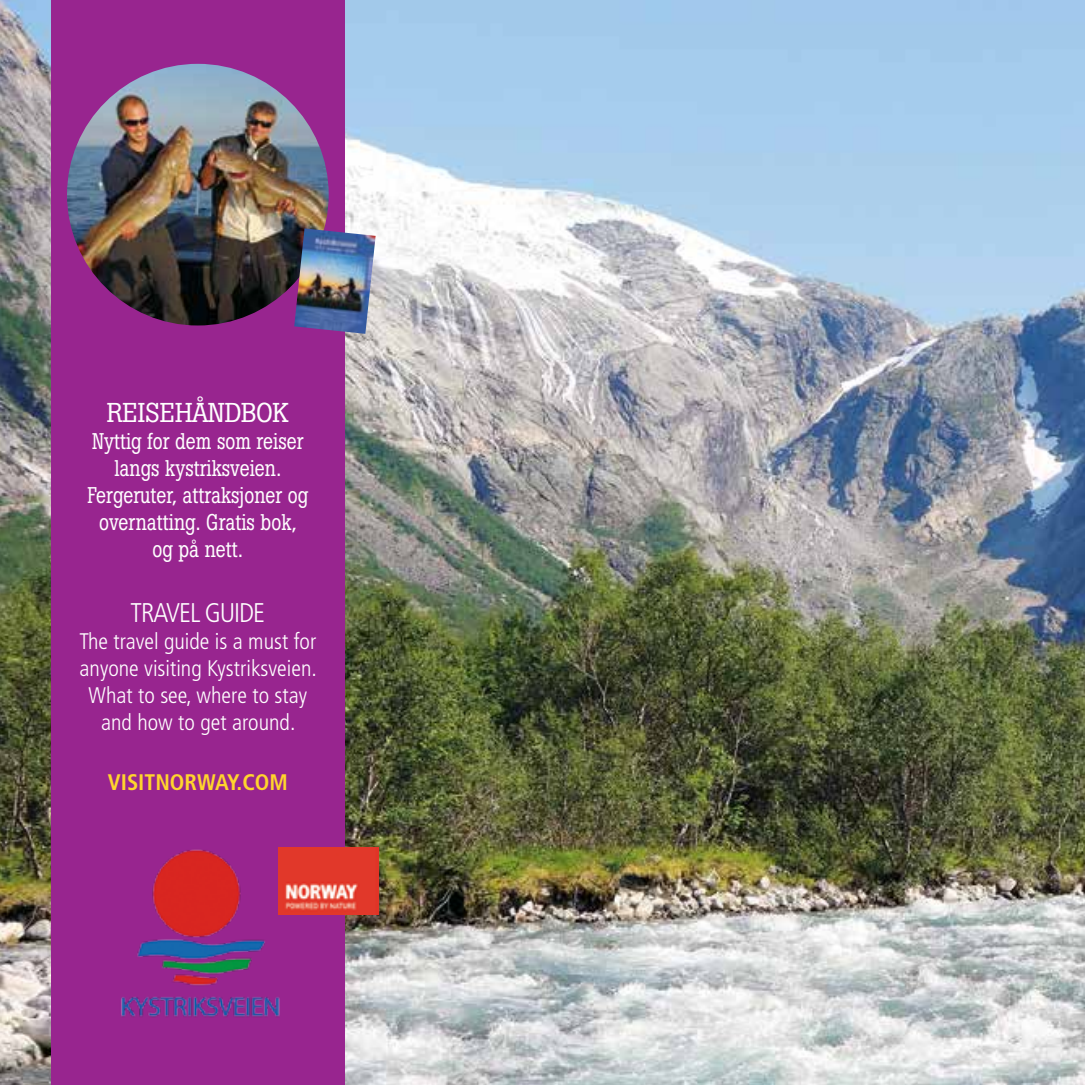
<style>
.page{position:relative;width:1085px;height:1085px;background:#fff}
.page>*{position:absolute;margin:0;border:0;box-sizing:border-box;transform-origin:0 0}
.t1{font:27px "Boton BQ";letter-spacing:-.02em;color:#fff}
.t2{font:300 condensed 27px "Frutiger";letter-spacing:-.04em;color:#fff}
.t3{font:22.5px/27px "Boton BQ";color:#fff;text-align:center;scale:.85 1}
.t4{font:300 condensed 22.5px/27px "Frutiger";color:#fff;text-align:center}
.t5{font:700 condensed 22.5px "Frutiger";color:#ffd52d}
</style>
<div class="page">
<img style="left:0;top:0;width:1084px;height:1084px">
<div style="left:51px;top:0;width:293px;height:1084px;background:#98258f"></div>
<img style="left:67px;top:64px;width:261px;height:261px;border-radius:131px">
<img style="left:121px;top:847px;width:183px;height:170px">
<img style="left:279px;top:847px;width:99px;height:67px">
<img style="left:294px;top:228px;width:81px;height:106px">
<p class="t1" style="left:107px;top:396px;width:183px">REISEHÅNDBOK</p>
<p class="t3" style="left:87px;top:428px;width:261px">Nyttig for dem som reiser langs kystriksveien.<br>Fergeruter, attraksjoner og overnatting. Gratis bok, og på nett.</p>
<p class="t2" style="left:131px;top:597px;width:136px">TRAVEL GUIDE</p>
<p class="t4" style="left:79px;top:628px;width:239px">The travel guide is a must for anyone visiting Kystriksveien.<br>What to see, where to stay and how to get around.</p>
<p class="t5" style="left:108px;top:768px;width:181px">VISITNORWAY.COM</p>
</div>
